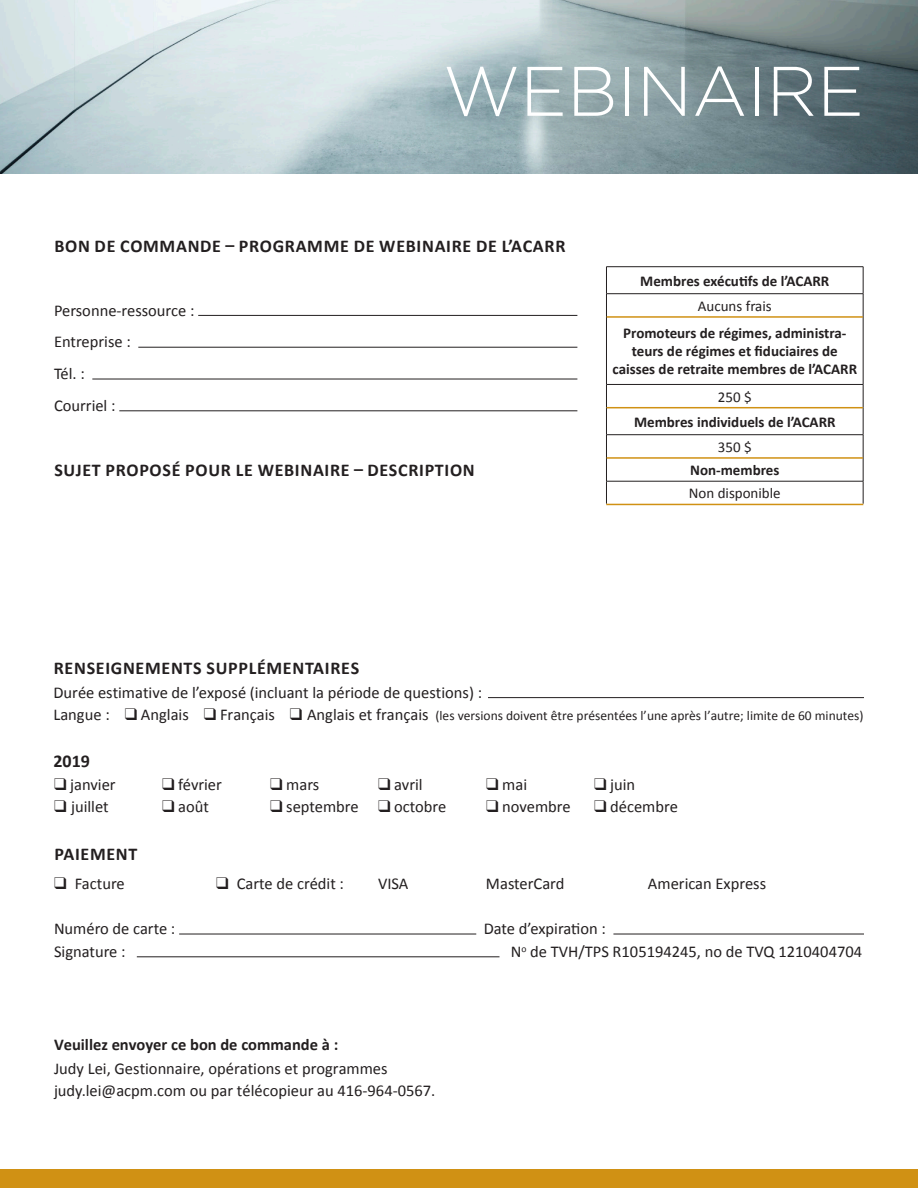
<style>
.page{position:relative;width:918px;height:1188px;background:#fff}
.page>*{position:absolute;margin:0;border:0;box-sizing:border-box;transform-origin:0 0}
.t1{font:300 70.05px "Gotham";color:#fff}
.t2{font:700 18px "Calibri";letter-spacing:.04em;color:#231f20}
.t3{font:16.5px/22.8px "Calibri";color:#231f20}
.t4{font:700 15px/18px "Calibri";color:#231f20;text-align:center}
.t5{font:15px "Calibri";color:#231f20}
.t6{font:13.5px "Calibri";color:#231f20}
.s1{font-size:16.5px}
.s2{font-weight:700}
</style>
<div class="page">
<img style="left:0;top:0;width:918px;height:174px">
<div style="left:0;top:1169px;width:918px;height:19px;background:#d09114"></div>
<hr style="left:198px;top:315px;width:379px;height:1px;background:#231f20">
<hr style="left:138px;top:347px;width:439px;height:1px;background:#231f20">
<hr style="left:92px;top:379px;width:485px;height:1px;background:#231f20">
<hr style="left:119px;top:411px;width:458px;height:1px;background:#231f20">
<hr style="left:488px;top:697px;width:376px;height:1px;background:#231f20">
<hr style="left:179px;top:934px;width:297px;height:1px;background:#231f20">
<hr style="left:613px;top:934px;width:251px;height:1px;background:#231f20">
<hr style="left:137px;top:957px;width:363px;height:1px;background:#231f20">
<svg style="left:606px;top:267px;width:1px;height:50px"></svg>
<svg style="left:863px;top:267px;width:1px;height:50px"></svg>
<hr style="left:606px;top:317px;width:1px;height:67px;background:#231f20">
<hr style="left:863px;top:317px;width:1px;height:67px;background:#231f20">
<svg style="left:606px;top:385px;width:1px;height:119px"></svg>
<svg style="left:863px;top:385px;width:1px;height:119px"></svg>
<hr style="left:606px;top:384px;width:257px;height:1px;background:#231f20">
<hr style="left:606px;top:266px;width:257px;height:1px;background:#231f20">
<hr style="left:606px;top:293px;width:257px;height:1px;background:#231f20">
<hr style="left:606px;top:434px;width:257px;height:1px;background:#231f20">
<hr style="left:606px;top:481px;width:257px;height:1px;background:#231f20">
<hr style="left:607px;top:316px;width:256px;height:2px;background:#d09114">
<hr style="left:607px;top:407px;width:256px;height:1px;background:#d09114">
<hr style="left:607px;top:457px;width:256px;height:2px;background:#d09114">
<hr style="left:606px;top:504px;width:257px;height:1px;background:#d09114">
<p class="t1" style="left:443px;top:47px;width:422px">WEBINAIRE</p>
<p class="t2" style="left:54px;top:235px;width:513px">BON DE COMMANDE – PROGRAMME DE WEBINAIRE DE L’ACARR</p>
<p class="t3" style="left:54px;top:298px;width:142px">Personne-ressource :</p>
<p class="t3" style="left:54px;top:330px;width:78px">Entreprise :</p>
<p class="t3" style="left:54px;top:362px;width:32px">Tél. :</p>
<p class="t3" style="left:54px;top:393px;width:63px">Courriel :</p>
<p class="t2" style="left:54px;top:459px;width:422px">SUJET PROPOSÉ POUR LE WEBINAIRE – DESCRIPTION</p>
<p class="t4" style="left:640px;top:271px;width:191px">Membres exécutifs de l’ACARR</p>
<p class="t5" style="left:698px;top:297px;width:75px">Aucuns frais</p>
<p class="t4" style="left:612px;top:324px;width:246px">Promoteurs de régimes, administra&shy;teurs de régimes et fiduciaires de caisses de retraite membres de l’ACARR</p>
<p class="t5" style="left:718px;top:387px;width:35px">250 $</p>
<p class="t4" style="left:634px;top:412px;width:203px">Membres individuels de l’ACARR</p>
<p class="t5" style="left:718px;top:437px;width:35px">350 $</p>
<p class="t4" style="left:690px;top:461px;width:91px">Non-membres</p>
<p class="t5" style="left:689px;top:484px;width:93px">Non disponible</p>
<p class="t2" style="left:54px;top:657px;width:307px">RENSEIGNEMENTS SUPPLÉMENTAIRES</p>
<p class="t3" style="left:53px;top:680px;width:430px">Durée estimative de l’exposé (incluant la période de questions) :</p>
<p class="t6" style="left:53px;top:707px;width:812px"><span class="s1">Langue :</span> ❑ <span class="s1">Anglais</span> ❑ <span class="s1">Français</span> ❑ <span class="s1">Anglais et français</span> (les versions doivent être présentées l’une après l’autre; limite de 60 minutes)</p>
<p class="t2" style="left:53px;top:750px;width:38px">2019</p>
<p class="t3" style="left:54px;top:772px;width:63px">❑ janvier</p>
<p class="t3" style="left:162px;top:772px;width:61px">❑ février</p>
<p class="t3" style="left:270px;top:772px;width:51px">❑ mars</p>
<p class="t3" style="left:378px;top:772px;width:46px">❑ avril</p>
<p class="t3" style="left:486px;top:772px;width:43px">❑ mai</p>
<p class="t3" style="left:594px;top:772px;width:43px">❑ juin</p>
<p class="t3" style="left:54px;top:795px;width:56px">❑ juillet</p>
<p class="t3" style="left:162px;top:795px;width:49px">❑ août</p>
<p class="t3" style="left:270px;top:795px;width:178px">❑ septembre ❑ octobre</p>
<p class="t3" style="left:486px;top:795px;width:86px">❑ novembre</p>
<p class="t3" style="left:594px;top:795px;width:85px">❑ décembre</p>
<p class="t2" style="left:54px;top:843px;width:85px">PAIEMENT</p>
<p class="t3" style="left:54px;top:871px;width:72px">❑ Facture</p>
<p class="t3" style="left:216px;top:871px;width:130px">❑ Carte de crédit :</p>
<p class="t3" style="left:378px;top:871px;width:32px">VISA</p>
<p class="t3" style="left:486px;top:871px;width:80px">MasterCard</p>
<p class="t3" style="left:648px;top:871px;width:120px">American Express</p>
<p class="t3" style="left:484px;top:917px;width:124px">Date d’expiration :</p>
<p class="t3" style="left:511px;top:939px;width:353px">N<sup>o</sup> de TVH/TPS R105194245, no de TVQ 1210404704</p>
<p class="t3" style="left:54px;top:917px;width:123px">Numéro de carte :<br>Signature :</p>
<p class="t3" style="left:54px;top:1031px;width:335px;line-height:24.5px"><span class="s2">Veuillez envoyer ce bon de commande à :<br></span>Judy Lei, Gestionnaire, opérations et programmes</p>
<p class="t3" style="left:54px;top:1078px;width:383px">judy.lei@acpm.com ou par télécopieur au 416-964-0567.</p>
</div>
